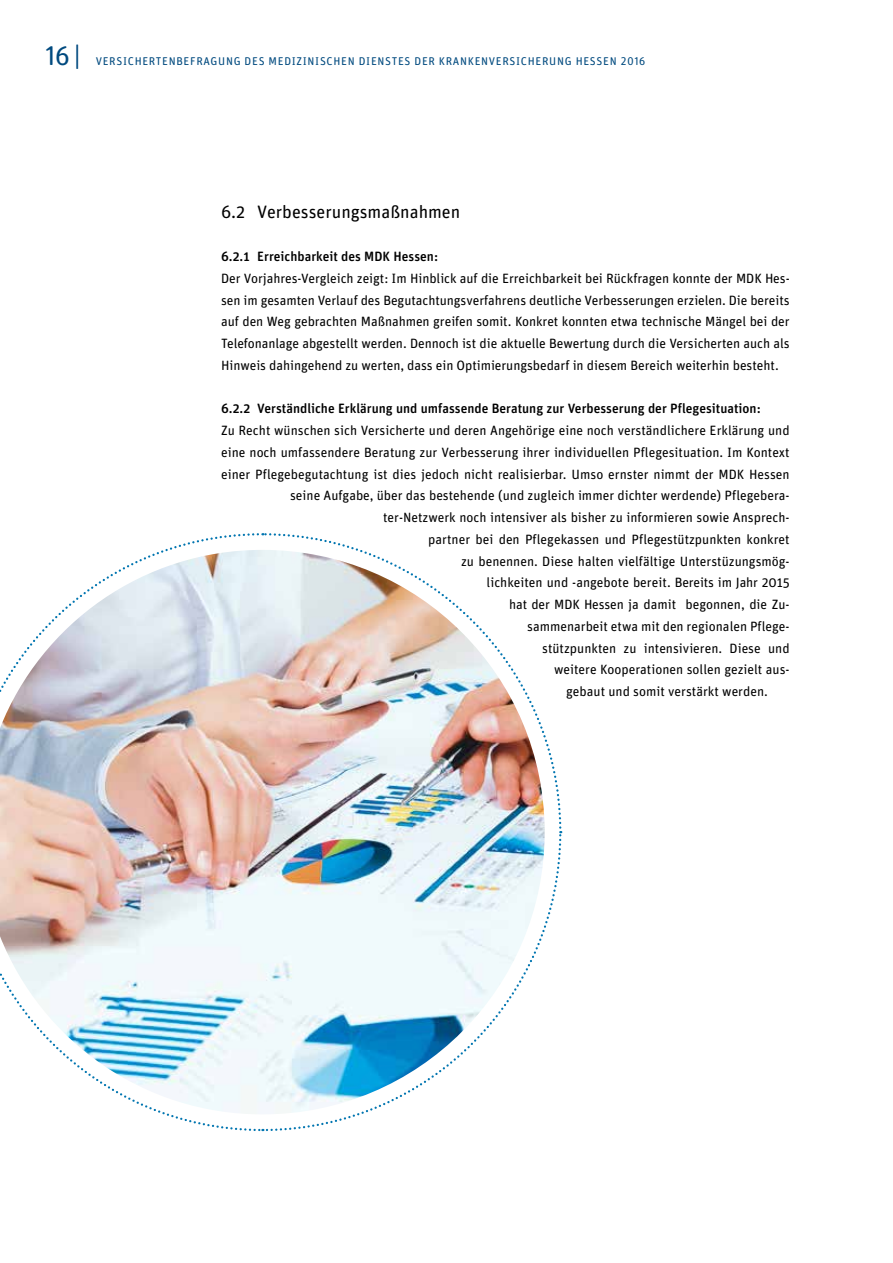
<style>
.page{position:relative;width:893px;height:1263px;background:#fff}
.page>*{position:absolute;margin:0;border:0;box-sizing:border-box;transform-origin:0 0}
.t1{font:27px "Unit Rounded OT";color:#004a7f}
.t2{font:18px "Unit Rounded OT";color:#000}
.t3{font:13.5px/21.8px "Unit Rounded OT";color:#000;text-align:justify}
.t4{font:500 13.5px "Unit Rounded OT";color:#000}
.t5{font:11.25px "Unit Rounded OT";letter-spacing:.06em;color:#004a7f}
</style>
<div class="page">
<img style="left:0;top:550px;width:545px;height:564px">
<h1 class="t1" style="left:45px;top:39px;width:38px">16 |</h1>
<p class="t5" style="left:96px;top:54px;width:551px">Versichertenbefragung des Medizinischen Dienstes der Krankenversicherung H esseN 2016</p>
<h2 class="t2" style="left:221px;top:200px;width:241px">6.2 Verbesserungsmaßnahmen</h2>
<p class="t4" style="left:221px;top:248px;width:219px">6.2.1 Erreichbarkeit des MDK Hessen:</p>
<p class="t3" style="left:221px;top:267px;width:570px">Der Vorjahres-Vergleich zeigt: Im Hinblick auf die Erreichbarkeit bei Rückfragen konnte der M DK Hes&shy;sen im gesamten Verlauf des Begutachtungsverfahrens deutliche Verbesserungen erzielen. Die bereits auf den Weg gebrachten Maßnahmen greifen somit. Konkret konnten etwa technische Mängel bei der Telefonanlage abgestellt werden. Dennoch ist die aktuelle Bewertung durch die Versicherten auch als Hinweis dahingehend zu werten, dass ein Optimierungsbedarf in diesem Bereich weiterhin besteht.</p>
<p class="t4" style="left:221px;top:400px;width:541px">6.2.2 Verständliche Erklärung und umfassende Beratung zur Verbesserung der Pflegesituation:</p>
<p class="t3" style="left:221px;top:419px;width:570px">Zu Recht wünschen sich Versicherte und deren Angehörige eine noch verständlichere Erklärung und</p>
<p class="t3" style="left:221px;top:441px;width:570px">eine noch umfassendere Beratung zur Verbesserung ihrer individuellen Pflegesituation. Im Kontext</p>
<p class="t3" style="left:221px;top:463px;width:570px">einer Pflegebegutachtung ist dies jedoch nicht realisierbar. U mso ernster nimmt der M DK Hessen</p>
<p class="t3" style="left:290px;top:485px;width:501px">seine Aufgabe, über das bestehende (und zugleich immer dichter werdende) Pflegebera-</p>
<p class="t3" style="left:383px;top:506px;width:408px">ter-Netzwerk noch intensiver als bisher zu informieren sowie Ansprech-</p>
<p class="t3" style="left:428px;top:528px;width:363px">partner bei den Pflegekassen und Pflegestützpunkten konkret</p>
<p class="t3" style="left:461px;top:550px;width:330px">zu benennen. Diese halten vielfältige U nterstüzungsmög-</p>
<p class="t3" style="left:487px;top:572px;width:305px">lichkeiten und -angebote bereit. Bereits im Jahr 2015</p>
<p class="t3" style="left:509px;top:593px;width:282px">hat der M DK Hessen ja damit begonnen, die Zu-</p>
<p class="t3" style="left:527px;top:615px;width:264px">sammenarbeit etwa mit den regionalen Pflege-</p>
<p class="t3" style="left:542px;top:637px;width:249px">stützpunkten zu intensivieren. Diese und</p>
<p class="t3" style="left:554px;top:659px;width:237px">weitere Kooperationen sollen gezielt aus-</p>
<p class="t3" style="left:566px;top:680px;width:203px">gebaut und somit verstärkt werden.</p>
</div>
